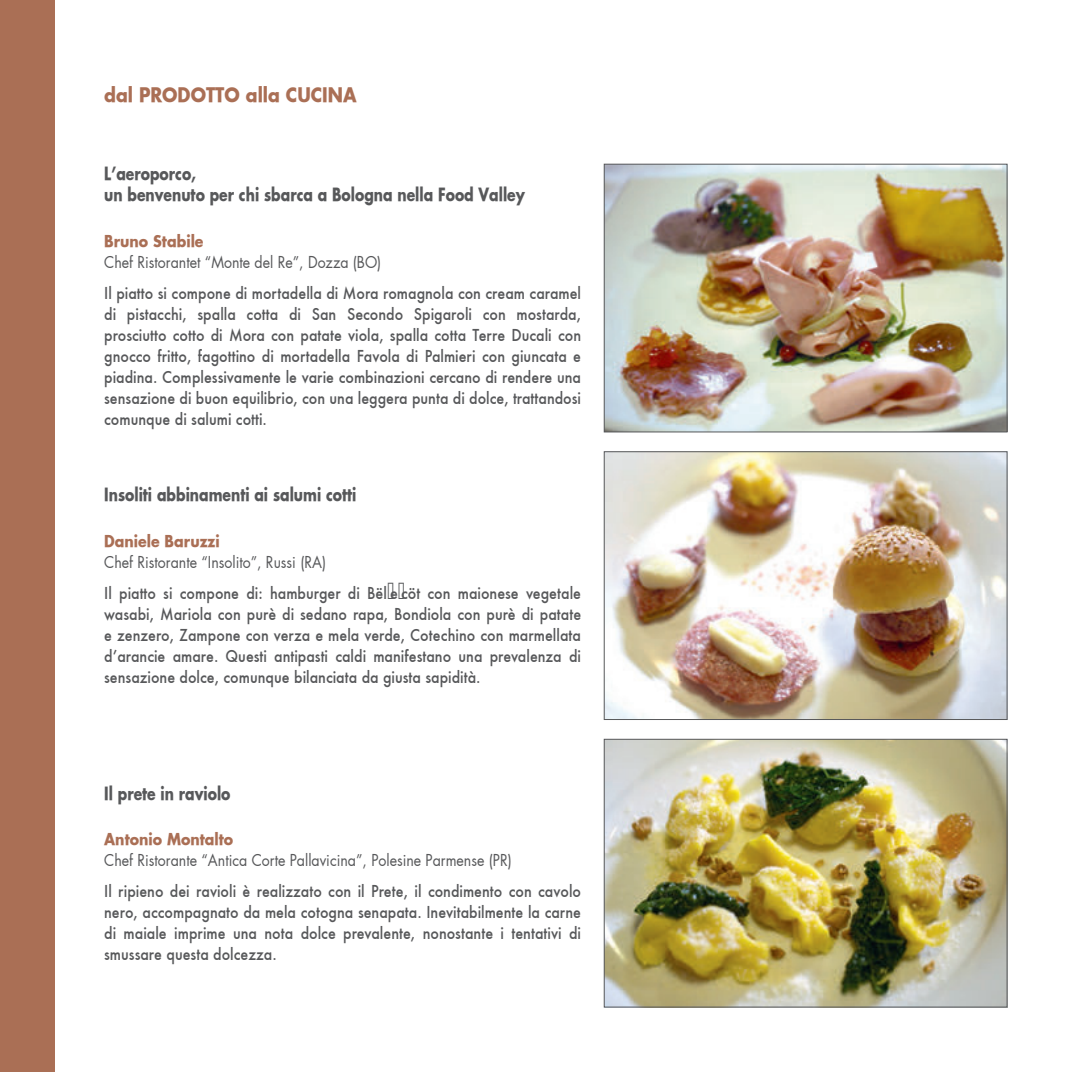
<style>
.page{position:relative;width:1072px;height:1072px;background:#fff}
.page>*{position:absolute;margin:0;border:0;box-sizing:border-box;transform-origin:0 0}
.t1{font:700 19.25px "Futura";color:#aa6f55;scale:.9 1}
.t2{font:700 17.5px/21px "Futura";color:#57585a;scale:.8 1}
.t3{font:500 15.75px/21px "Futura";color:#57585a;text-align:justify;scale:.9 1}
.t4{font:15.75px "Futura";color:#57585a;scale:.9 1}
.t5{font:700 15.75px "Futura";color:#aa6f55;scale:.9 1}
</style>
<div class="page">
<div style="left:0;top:0;width:55px;height:1071px;background:#aa6f55"></div>
<img style="left:606px;top:166px;width:399px;height:264px">
<div style="left:604px;top:164px;width:403px;height:268px;border:1px solid #57585a"></div>
<img style="left:606px;top:453px;width:399px;height:265px">
<div style="left:604px;top:451px;width:403px;height:269px;border:1px solid #57585a"></div>
<img style="left:606px;top:741px;width:399px;height:264px">
<div style="left:604px;top:739px;width:403px;height:268px;border:1px solid #57585a"></div>
<p class="t1" style="left:104px;top:82px;width:282px">dal PRODOTTO alla CUCINA</p>
<p class="t2" style="left:104px;top:162px;width:527px">L’aeroporco,<br>un benvenuto per chi sbarca a Bologna nella Food Valley</p>
<p class="t5" style="left:104px;top:230px;width:112px">Bruno Stabile</p>
<p class="t4" style="left:104px;top:251px;width:309px">Chef Ristorantet “Monte del Re”, Dozza (BO)</p>
<p class="t3" style="left:104px;top:282px;width:531px">Il piatto si compone di mortadella di Mora romagnola con cream caramel di pistacchi, spalla cotta di San Secondo Spigaroli con mostarda, prosciutto cotto di Mora con patate viola, spalla cotta Terre Ducali con gnocco fritto, fagottino di mortadella Favola di Palmieri con giuncata e piadina. Complessivamente le varie combinazioni cercano di rendere una sensazione di buon equilibrio, con una leggera punta di dolce, trattandosi comunque di salumi cotti.</p>
<p class="t2" style="left:104px;top:483px;width:317px">Insoliti abbinamenti ai salumi cotti</p>
<p class="t5" style="left:104px;top:530px;width:130px">Daniele Baruzzi</p>
<p class="t4" style="left:104px;top:551px;width:248px">Chef Ristorante “Insolito”, Russi (RA)</p>
<p class="t3" style="left:104px;top:582px;width:531px">Il piatto si compone di: hamburger di Bël-e-cöt con maionese vegetale wasabi, Mariola con purè di sedano rapa, Bondiola con purè di patate e zenzero, Zampone con verza e mela verde, Cotechino con marmellata d’arancie amare. Questi antipasti caldi manifestano una prevalenza di sensazione dolce, comunque bilanciata da giusta sapidità.</p>
<p class="t2" style="left:104px;top:782px;width:159px">Il prete in raviolo</p>
<p class="t5" style="left:104px;top:828px;width:145px">Antonio Montalto</p>
<p class="t4" style="left:104px;top:849px;width:454px">Chef Ristorante “Antica Corte Pallavicina”, Polesine Parmense (PR)</p>
<p class="t3" style="left:104px;top:880px;width:531px">Il ripieno dei ravioli è realizzato con il Prete, il condimento con cavolo nero, accompagnato da mela cotogna senapata. Inevitabilmente la carne di maiale imprime una nota dolce prevalente, nonostante i tentativi di smussare questa dolcezza.</p>
</div>
